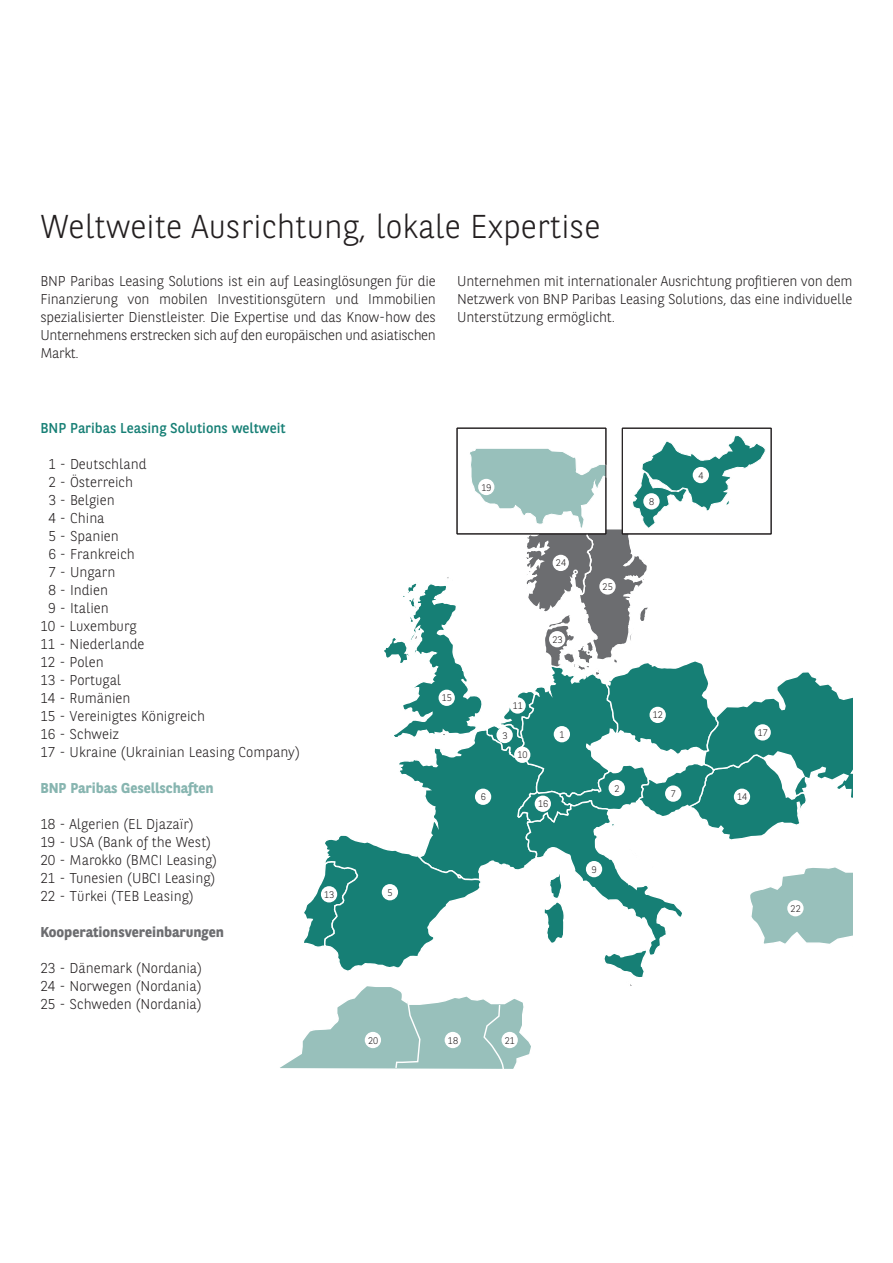
<style>
.page{position:relative;width:893px;height:1263px;background:#fff}
.page>*{position:absolute;margin:0;border:0;box-sizing:border-box;transform-origin:0 0}
.t1{font:300 33px "BNPP Sans";color:#231f20}
.t2{font:300 14.25px/18px "BNPP Sans";color:#231f20;text-align:justify}
.t3{font:14.25px "BNPP Sans";color:#167f75}
.t4{font:700 14.25px "BNPP Sans";color:#6c6d70}
.t5{font:700 14.25px "BNPP Sans";color:#87b5b0}
.t6{font:300 9.6px "BNPP Sans";color:#231f20}
</style>
<div class="page">
<svg style="left:280px;top:427px;width:572px;height:642px"></svg>
<div style="left:457px;top:428px;width:149px;height:106px;border:1px solid #231f20"></div>
<div style="left:365px;top:1032px;width:16px;height:16px;background:#fff;border-radius:50%"></div>
<div style="left:554px;top:726px;width:16px;height:16px;background:#fff;border-radius:50%"></div>
<div style="left:609px;top:780px;width:16px;height:16px;background:#fff;border-radius:50%"></div>
<div style="left:496px;top:727px;width:17px;height:16px;background:#fff;border-radius:50%"></div>
<div style="left:693px;top:467px;width:16px;height:16px;background:#fff;border-radius:50%"></div>
<div style="left:643px;top:493px;width:17px;height:16px;background:#fff;border-radius:50%"></div>
<div style="left:445px;top:1032px;width:16px;height:16px;background:#fff;border-radius:50%"></div>
<div style="left:501px;top:1032px;width:17px;height:16px;background:#fff;border-radius:50%"></div>
<div style="left:787px;top:900px;width:17px;height:16px;background:#fff;border-radius:50%"></div>
<div style="left:478px;top:479px;width:16px;height:16px;background:#fff;border-radius:50%"></div>
<div style="left:549px;top:631px;width:16px;height:16px;background:#fff;border-radius:50%"></div>
<div style="left:553px;top:555px;width:16px;height:16px;background:#fff;border-radius:50%"></div>
<div style="left:599px;top:578px;width:17px;height:17px;background:#fff;border-radius:50%"></div>
<div style="left:382px;top:884px;width:16px;height:16px;background:#fff;border-radius:50%"></div>
<div style="left:475px;top:789px;width:16px;height:16px;background:#fff;border-radius:50%"></div>
<div style="left:665px;top:785px;width:16px;height:17px;background:#fff;border-radius:50%"></div>
<div style="left:586px;top:861px;width:16px;height:16px;background:#fff;border-radius:50%"></div>
<div style="left:514px;top:747px;width:16px;height:16px;background:#fff;border-radius:50%"></div>
<div style="left:509px;top:697px;width:17px;height:17px;background:#fff;border-radius:50%"></div>
<div style="left:649px;top:707px;width:17px;height:16px;background:#fff;border-radius:50%"></div>
<div style="left:321px;top:886px;width:16px;height:16px;background:#fff;border-radius:50%"></div>
<div style="left:734px;top:789px;width:16px;height:16px;background:#fff;border-radius:50%"></div>
<div style="left:439px;top:690px;width:16px;height:16px;background:#fff;border-radius:50%"></div>
<div style="left:535px;top:795px;width:16px;height:17px;background:#fff;border-radius:50%"></div>
<div style="left:754px;top:724px;width:17px;height:16px;background:#fff;border-radius:50%"></div>
<h1 class="t1" style="left:40px;top:213px;width:562px">Weltweite Ausrichtung, lokale Expertise</h1>
<p class="t2" style="left:40px;top:274px;width:397px">BNP Paribas Leasing Solutions ist ein auf Leasinglösungen für die Finanzierung von mobilen Investitionsgütern und Immobilien spezialisierter Dienstleister. Die Expertise und das Know-how des Unternehmens erstrecken sich auf den europäischen und asiatischen Markt.</p>
<p class="t2" style="left:457px;top:274px;width:397px">Unternehmen mit internationaler Ausrichtung profitieren von dem Netzwerk von BNP Paribas Leasing Solutions, das eine individuelle Unterstützung ermöglicht.</p>
<p class="t3" style="left:40px;top:422px;width:247px">BNP Paribas Leasing Solutions weltweit</p>
<p class="t2" style="left:48px;top:456px;width:100px">1 - Deutschland</p>
<p class="t2" style="left:48px;top:474px;width:86px">2 - Österreich</p>
<p class="t2" style="left:48px;top:492px;width:68px">3 - Belgien</p>
<p class="t2" style="left:48px;top:510px;width:58px">4 - China</p>
<p class="t2" style="left:48px;top:528px;width:72px">5 - Spanien</p>
<p class="t2" style="left:48px;top:546px;width:88px">6 - Frankreich</p>
<p class="t2" style="left:48px;top:564px;width:68px">7 - Ungarn</p>
<p class="t2" style="left:48px;top:582px;width:61px">8 - Indien</p>
<p class="t2" style="left:48px;top:600px;width:62px">9 - Italien</p>
<p class="t2" style="left:40px;top:618px;width:98px">10 - Luxemburg</p>
<p class="t2" style="left:40px;top:636px;width:106px">11 - Niederlande</p>
<p class="t2" style="left:40px;top:654px;width:65px">12 - Polen</p>
<p class="t2" style="left:40px;top:672px;width:82px">13 - Portugal</p>
<p class="t2" style="left:40px;top:690px;width:92px">14 - Rumänien</p>
<p class="t2" style="left:40px;top:708px;width:166px">15 - Vereinigtes Königreich</p>
<p class="t2" style="left:40px;top:726px;width:80px">16 - Schweiz</p>
<p class="t2" style="left:40px;top:744px;width:261px">17 - Ukraine (Ukrainian Leasing Company)</p>
<p class="t5" style="left:40px;top:779px;width:175px">BNP Paribas Gesellschaften</p>
<p class="t2" style="left:40px;top:816px;width:178px;text-align:left">18 - Algerien (EL Djazaïr)<br>19 - USA (Bank of the West)<br>20 - Marokko (BMCI Leasing)<br>21 - Tunesien (UBCI Leasing)<br>22 - Türkei (TEB Leasing)</p>
<p class="t4" style="left:40px;top:923px;width:185px">Kooperationsvereinbarungen</p>
<p class="t2" style="left:40px;top:960px;width:163px">23 - Dänemark (Nordania)<br>24 - Norwegen (Nordania)<br>25 - Schweden (Nordania)</p>
<p class="t6" style="left:324px;top:891px;width:12px">13</p>
<p class="t6" style="left:388px;top:888px;width:7px">5</p>
<p class="t6" style="left:368px;top:1036px;width:12px">20</p>
<p class="t6" style="left:442px;top:694px;width:12px">15</p>
<p class="t6" style="left:481px;top:483px;width:12px">19</p>
<p class="t6" style="left:556px;top:559px;width:12px">24</p>
<p class="t6" style="left:552px;top:635px;width:12px">23</p>
<p class="t6" style="left:603px;top:583px;width:12px">25</p>
<p class="t6" style="left:649px;top:498px;width:7px">8</p>
<p class="t6" style="left:698px;top:471px;width:7px">4</p>
<p class="t6" style="left:513px;top:702px;width:12px">11</p>
<p class="t6" style="left:502px;top:731px;width:7px">3</p>
<p class="t6" style="left:517px;top:751px;width:12px">10</p>
<p class="t6" style="left:559px;top:730px;width:7px">1</p>
<p class="t6" style="left:653px;top:711px;width:12px">12</p>
<p class="t6" style="left:614px;top:784px;width:7px">2</p>
<p class="t6" style="left:481px;top:793px;width:7px">6</p>
<p class="t6" style="left:671px;top:790px;width:7px">7</p>
<p class="t6" style="left:538px;top:800px;width:12px">16</p>
<p class="t6" style="left:592px;top:865px;width:7px">9</p>
<p class="t6" style="left:758px;top:729px;width:12px">17</p>
<p class="t6" style="left:737px;top:793px;width:12px">14</p>
<p class="t6" style="left:791px;top:904px;width:12px">22</p>
<p class="t6" style="left:448px;top:1036px;width:12px">18</p>
<p class="t6" style="left:505px;top:1036px;width:12px">21</p>
</div>
